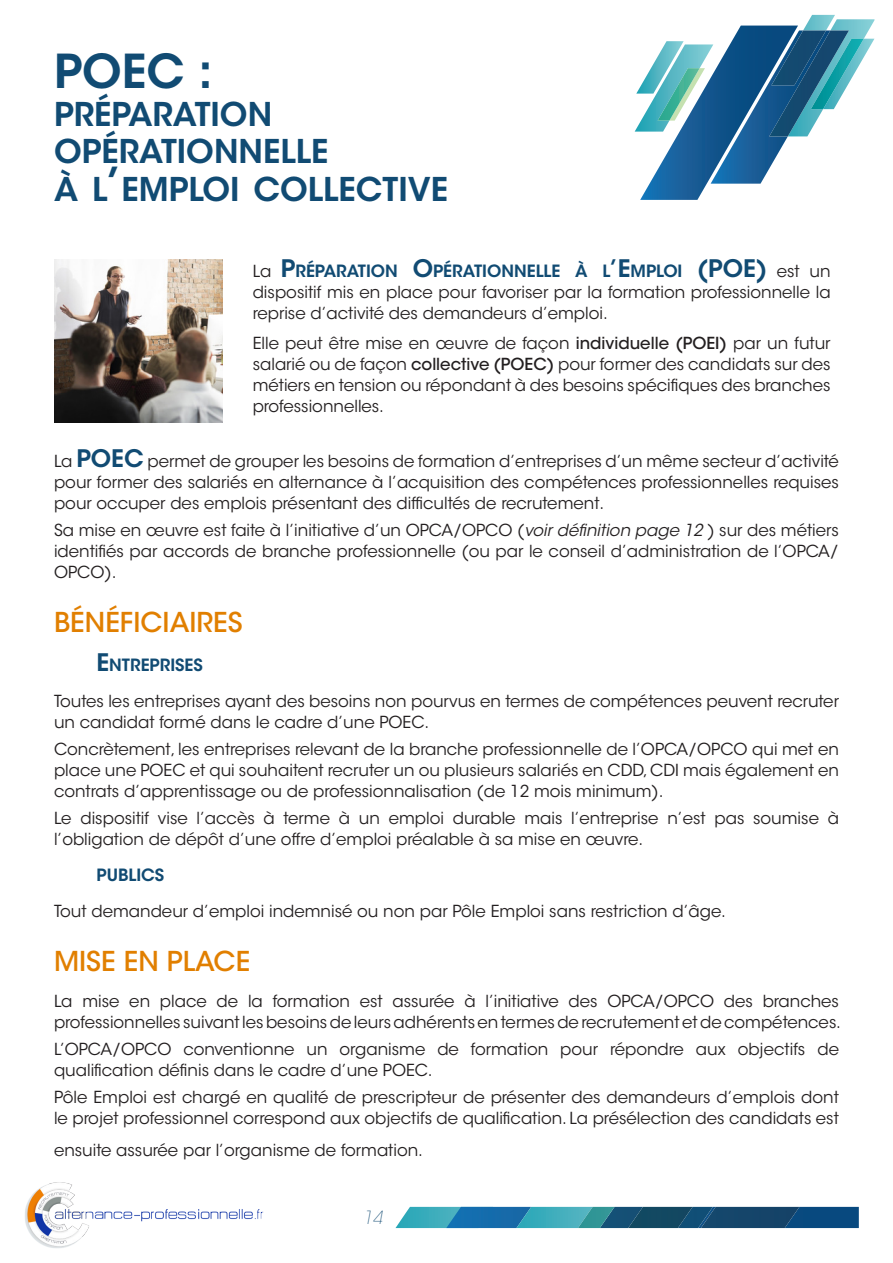
<style>
.page{position:relative;width:893px;height:1263px;background:#fff}
.page>*{position:absolute;margin:0;border:0;box-sizing:border-box;transform-origin:0 0}
.t1{font:600 46.5px "ITC Avant Garde Std";color:#114b73}
.t2{font:600 32.55px "ITC Avant Garde Std";color:#114b73}
.t3{font:500 27.15px "ITC Avant Garde Std";color:#e17f00}
.t4{font:600 24px "ITC Avant Garde Std";color:#114b73}
.t5{font:italic 200 18px "ITC Avant Garde Std";color:#114b73}
.t6{font:600 16.8px "ITC Avant Garde Std";color:#114b73}
.t7{font:16.5px/21px "ITC Avant Garde Std";color:#231f20;text-align:justify}
.s1{font-size:46.5px}
.s2{font-weight:600;font-size:24px;color:#114b73}
.s3{font-weight:500}
.s4{font-weight:400;font-size:16.5px;color:#231f20}
.s5{font-size:24px}
.s6{font-style:italic}
</style>
<div class="page">
<img style="left:25px;top:1182px;width:239px;height:66px">
<svg style="left:395px;top:1207px;width:464px;height:21px;background:#226d90"></svg>
<svg style="left:635px;top:15px;width:239px;height:185px"></svg>
<img style="left:54px;top:259px;width:169px;height:163px">
<p class="t1" style="left:54px;top:42px;width:31px">POE</p>
<p class="t1" style="left:146px;top:42px;width:68px">C :</p>
<p class="t2" style="left:54px;top:93px;width:220px">PRÉPARATION</p>
<p class="t2" style="left:54px;top:131px;width:276px">OPÉRATIONNELLE</p>
<p class="t2" style="left:54px;top:168px;width:396px">À L<span class="s1">’</span>EMPLOI COLLECTIVE</p>
<p class="t7" style="left:253px;top:261px;width:579px;text-indent:503px"><span class="s2">)</span> est un dispositif mis en place pour favoriser par la formation professionnelle la reprise d’activité des demandeurs d’emploi.</p>
<p class="t7" style="left:253px;top:333px;width:579px">Elle peut être mise en œuvre de façon <span class="s3">individuelle (POEI)</span> par un futur salarié ou de façon <span class="s3">collective (POEC)</span> pour former des candidats sur des métiers en tension ou répondant à des besoins spécifiques des branches professionnelles.</p>
<p class="t6" style="left:253px;top:260px;width:472px"><span class="s4">La</span> <span class="s5">P</span>RÉPARATION <span class="s5">O</span>PÉRATIONNELLE À L<span class="s5">’E</span> MPLOI <span class="s5">(POE</span></p>
<p class="t7" style="left:54px;top:450px;width:786px;text-indent:70px"><span class="s2">C</span> permet de grouper les besoins de formation d’entreprises d’un même secteur d’activité pour former des salariés en alternance à l’acquisition des compétences professionnelles requises pour occuper des emplois présentant des difficultés de recrutement.</p>
<p class="t7" style="left:54px;top:519px;width:786px">Sa mise en œuvre est faite à l’initiative d’un OPCA/OPCO (<span class="s6">voir définition page 12</span> ) sur des métiers identifiés par accords de branche professionnelle (ou par le conseil d’administration de l’OPCA/ OPCO).</p>
<p class="t3" style="left:54px;top:605px;width:190px">BÉNÉFICIAIRES</p>
<p class="t6" style="left:97px;top:654px;width:108px"><span class="s5">E</span> NTREPRISES</p>
<p class="t7" style="left:54px;top:690px;width:786px">Toutes les entreprises ayant des besoins non pourvus en termes de compétences peuvent recruter un candidat formé dans le cadre d’une POEC.</p>
<p class="t7" style="left:54px;top:738px;width:786px">Concrètement, les entreprises relevant de la branche professionnelle de l’OPCA/OPCO qui met en place une POEC et qui souhaitent recruter un ou plusieurs salariés en CDD, CDI mais également en contrats d’apprentissage ou de professionnalisation (de 12 mois minimum).</p>
<p class="t7" style="left:54px;top:807px;width:786px">Le dispositif vise l’accès à terme à un emploi durable mais l’entreprise n’est pas soumise à l’obligation de dépôt d’une offre d’emploi préalable à sa mise en œuvre.</p>
<p class="t6" style="left:97px;top:864px;width:69px">PUBLICS</p>
<p class="t7" style="left:54px;top:900px;width:673px">Tout demandeur d’emploi indemnisé ou non par Pôle Emploi sans restriction d’âge.</p>
<p class="t3" style="left:54px;top:944px;width:198px">MISE EN PLACE</p>
<p class="t7" style="left:54px;top:990px;width:788px">La mise en place de la formation est assurée à l’initiative des OPCA/OPCO des branches professionnelles suivant les besoins de leurs adhérents en termes de recrutement et de compétences.</p>
<p class="t7" style="left:54px;top:1038px;width:786px">L’OPCA/OPCO conventionne un organisme de formation pour répondre aux objectifs de qualification définis dans le cadre d’une POEC.</p>
<p class="t7" style="left:54px;top:1086px;width:786px">Pôle Emploi est chargé en qualité de prescripteur de présenter des demandeurs d’emplois dont le projet professionnel correspond aux objectifs de qualification. La présélection des candidats est</p>
<p class="t7" style="left:54px;top:1140px;width:371px">ensuite assurée par l’organisme de formation.</p>
<p class="t4" style="left:54px;top:443px;width:39px"><span class="s4">La</span> POE</p>
<p class="t5" style="left:363px;top:1207px;width:21px">14</p>
</div>
